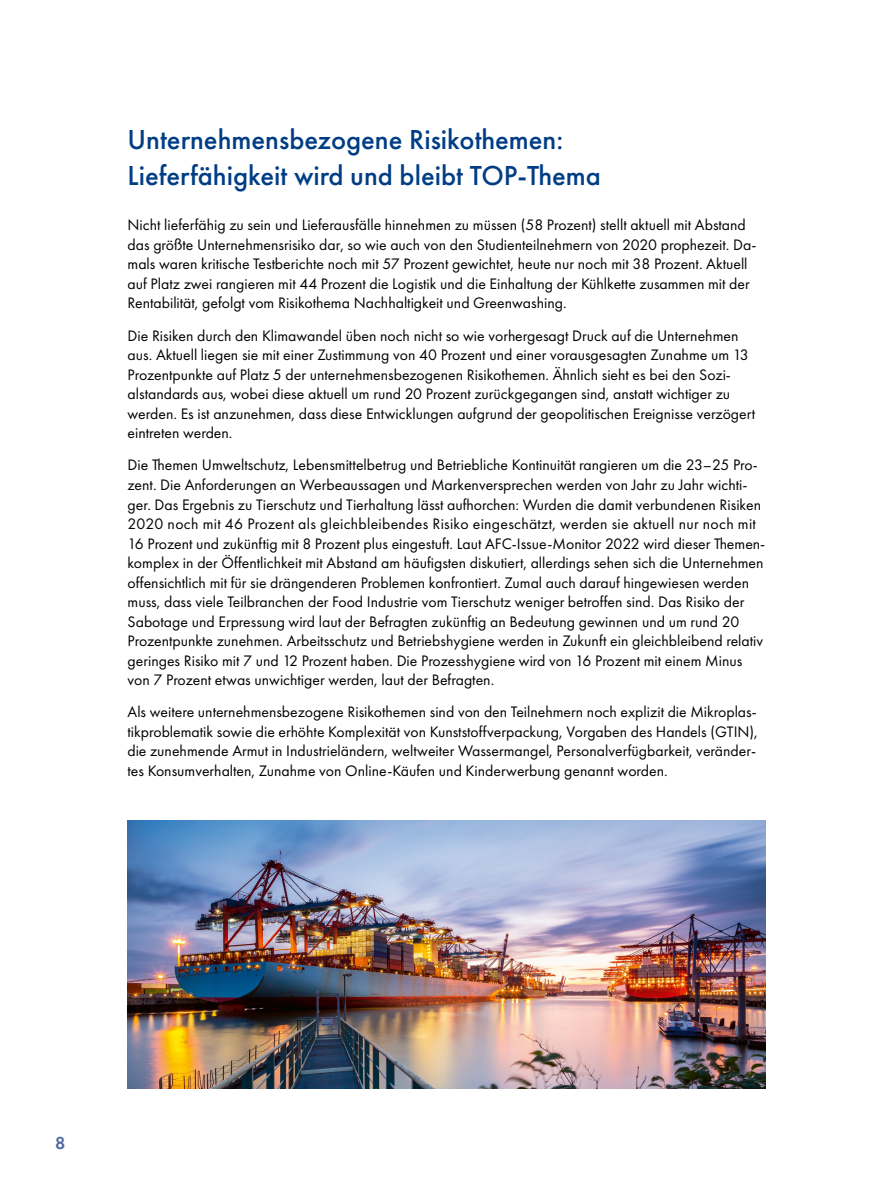
<style>
.page{position:relative;width:893px;height:1191px;background:#fff}
.page>*{position:absolute;margin:0;border:0;box-sizing:border-box;transform-origin:0 0}
.t1{font:500 28.5px/36px "Futura PT";color:#003d85}
.t2{font:600 18px "Futura PT";color:#5268a3}
.t3{font:15.75px/19.5px "Futura PT";color:#000}
</style>
<div class="page">
<img style="left:128px;top:821px;width:637px;height:268px">
<h1 class="t1" style="left:128px;top:122px;width:475px">Unternehmensbezogene Risikothemen:<br>Lieferfähigkeit wird und bleibt TOP-Thema</h1>
<p class="t3" style="left:128px;top:215px;width:630px">Nicht lieferfähig zu sein und Lieferausfälle hinnehmen zu müssen (58 Prozent) stellt aktuell mit Abstand das größte Unternehmensrisiko dar, so wie auch von den Studienteilnehmern von 2020 prophezeit. Da&shy;mals waren kritische Testberichte noch mit 57 Prozent gewichtet, heute nur noch mit 38 Prozent. Aktuell auf Platz zwei rangieren mit 44 Prozent die Logistik und die Einhaltung der Kühlkette zusammen mit der Rentabilität, gefolgt vom Risikothema Nachhaltigkeit und Greenwashing.</p>
<p class="t3" style="left:128px;top:325px;width:629px">Die Risiken durch den Klimawandel üben noch nicht so wie vorhergesagt Druck auf die Unternehmen aus. Aktuell liegen sie mit einer Zustimmung von 40 Prozent und einer vorausgesagten Zunahme um 13<br>Prozentpunkte auf Platz 5 der unternehmensbezogenen Risikothemen. Ähnlich sieht es bei den Sozi&shy;alstandards aus, wobei diese aktuell um rund 20 Prozent zurückgegangen sind, anstatt wichtiger zu werden. Es ist anzunehmen, dass diese Entwicklungen aufgrund der geopolitischen Ereignisse verzögert eintreten werden.</p>
<p class="t3" style="left:128px;top:455px;width:639px">Die Themen Umweltschutz, Lebensmittelbetrug und Betriebliche Kontinuität rangieren um die 23–25 Pro&shy;zent. Die Anforderungen an Werbeaussagen und Markenversprechen werden von Jahr zu Jahr wichti&shy;ger. Das Ergebnis zu Tierschutz und Tierhaltung lässt aufhorchen: Wurden die damit verbundenen Risiken 2020 noch mit 46 Prozent als gleichbleibendes Risiko eingeschätzt, werden sie aktuell nur noch mit 16 Prozent und zukünftig mit 8 Prozent plus eingestuft. Laut AFC-Issue-Monitor 2022 wird dieser Themen&shy;komplex in der Öffentlichkeit mit Abstand am häufigsten diskutiert, allerdings sehen sich die Unternehmen offensichtlich mit für sie drängenderen Problemen konfrontiert. Zumal auch darauf hingewiesen werden muss, dass viele Teilbranchen der Food Industrie vom Tierschutz weniger betroffen sind. Das Risiko der Sabotage und Erpressung wird laut der Befragten zukünftig an Bedeutung gewinnen und um rund 20<br>Prozentpunkte zunehmen. Arbeitsschutz und Betriebshygiene werden in Zukunft ein gleichbleibend relativ geringes Risiko mit 7 und 12 Prozent haben. Die Prozesshygiene wird von 16 Prozent mit einem Minus von 7 Prozent etwas unwichtiger werden, laut der Befragten.</p>
<p class="t3" style="left:128px;top:702px;width:632px;text-align:justify">Als weitere unternehmensbezogene Risikothemen sind von den Teilnehmern noch explizit die Mikroplas&shy;tikproblematik sowie die erhöhte Komplexität von Kunststoffverpackung, Vorgaben des Handels (GTIN), die zunehmende Armut in Industrieländern, weltweiter Wassermangel, Personalverfügbarkeit, veränder&shy;tes Konsumverhalten, Zunahme von Online-Käufen und Kinderwerbung genannt worden.</p>
<p class="t2" style="left:55px;top:1132px;width:12px">8</p>
</div>
